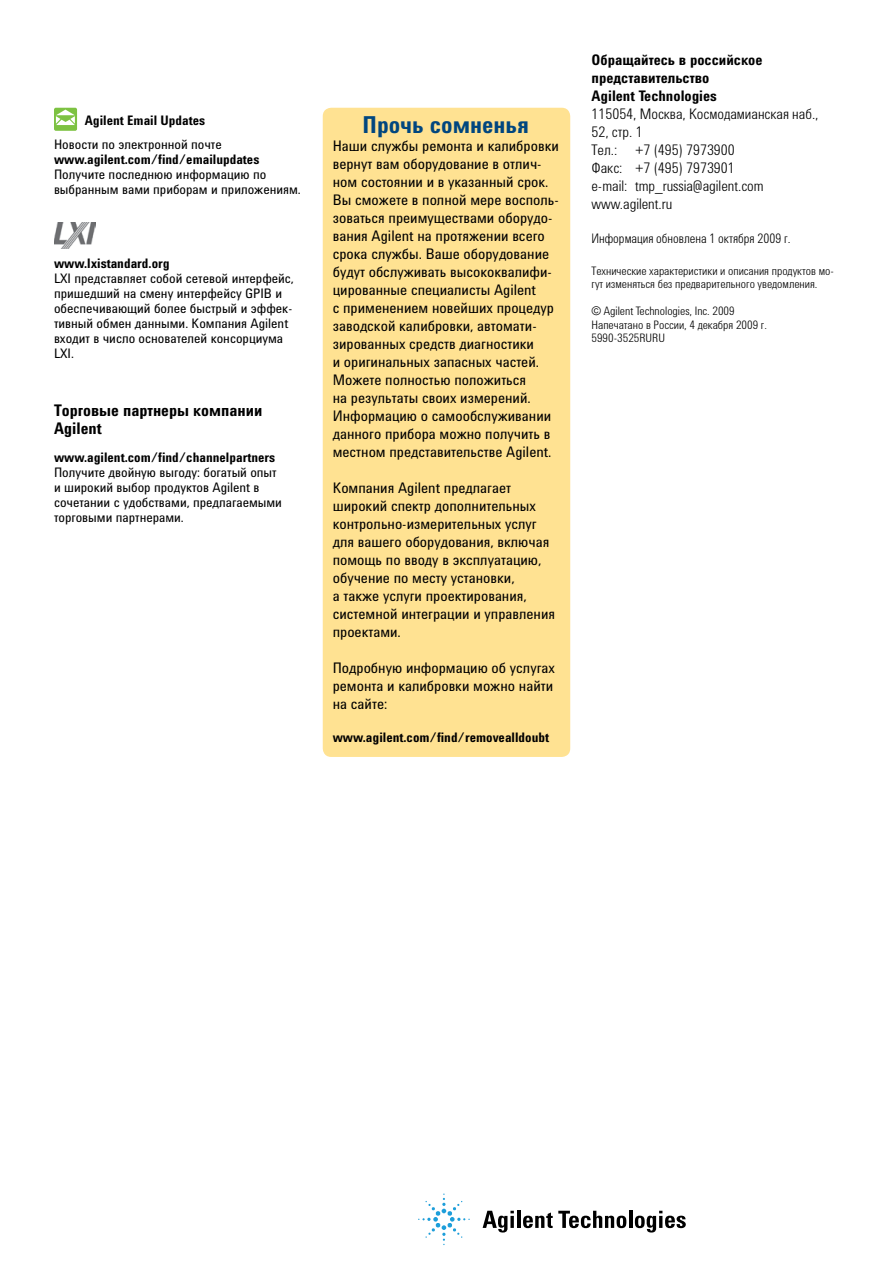
<style>
.page{position:relative;width:893px;height:1263px;background:#fff}
.page>*{position:absolute;margin:0;border:0;box-sizing:border-box;transform-origin:0 0}
.t1{font:700 24px "Agilent Condensed CFF";color:#00467f}
.t2{font:700 16.5px/18px "Agilent Condensed CFF";color:#000}
.t3{font:15px/18px "Agilent Condensed CFF";color:#000}
.t4{font:300 15px/18px "Agilent Condensed CFF";color:#000}
.t5{font:700 15px/18px "Agilent Condensed CFF";color:#000}
.t6{font:13.5px/15px "Agilent Condensed CFF";color:#000}
.t7{font:700 13.5px "Agilent Condensed CFF";color:#000}
.t8{font:300 13.5px "Agilent Condensed CFF";color:#000;scale:.95 1}
.t9{font:300 12px/13.5px "Agilent Condensed CFF";color:#000}
</style>
<div class="page">
<div style="left:54px;top:108px;width:23px;height:23px;background:#7dc242;border-radius:2px"></div>
<svg style="left:56px;top:110px;width:19px;height:15px"></svg>
<img style="left:54px;top:222px;width:41px;height:27px">
<svg style="left:483px;top:1211px;width:31px;height:21px"></svg>
<svg style="left:510px;top:1216px;width:4px;height:12px"></svg>
<hr style="left:517px;top:1211px;width:3px;height:17px;background:#000">
<svg style="left:523px;top:1211px;width:103px;height:17px"></svg>
<hr style="left:629px;top:1211px;width:3px;height:17px;background:#000">
<svg style="left:635px;top:1211px;width:51px;height:21px"></svg>
<svg style="left:418px;top:1193px;width:52px;height:52px"></svg>
<div style="left:323px;top:108px;width:247px;height:649px;background:#ffe292;border-radius:9px"></div>
<p class="t7" style="left:85px;top:110px;width:122px">Agilent Email Updates</p>
<p class="t6" style="left:54px;top:136px;width:169px">Новости по электронной почте</p>
<p class="t7" style="left:54px;top:149px;width:207px">www.agilent.com/find/emailupdates</p>
<p class="t6" style="left:54px;top:166px;width:248px">Получите последнюю информацию по выбранным вами приборам и приложениям.</p>
<p class="t7" style="left:54px;top:253px;width:117px">www.lxistandard.org</p>
<p class="t6" style="left:54px;top:270px;width:241px">LXI представляет собой сетевой интерфейс, пришедший на смену интерфейсу GPIB и обеспечивающий более быстрый и эффек&shy;тивный обмен данными. Компания Agilent входит в число основателей консорциума LXI.</p>
<p class="t2" style="left:54px;top:401px;width:210px">Торговые партнеры компании<br>Agilent</p>
<p class="t7" style="left:54px;top:447px;width:223px">www.agilent.com/find/channelpartners</p>
<p class="t6" style="left:54px;top:464px;width:230px">Получите двойную выгоду: богатый опыт и широкий выбор продуктов Agilent в сочетании с удобствами, предлагаемыми торговыми партнерами.</p>
<h1 class="t1" style="left:363px;top:107px;width:168px">Прочь сомненья</h1>
<p class="t3" style="left:333px;top:136px;width:228px">Наши службы ремонта и калибровки вернут вам оборудование в отлич&shy;ном состоянии и в указанный срок.<br>Вы сможете в полной мере восполь&shy;зоваться преимуществами оборудо&shy;вания Agilent на протяжении всего срока службы. Ваше оборудование будут обслуживать высококвалифи&shy;цированные специалисты Agilent<br>с применением новейших процедур заводской калибровки, автомати&shy;зированных средств диагностики<br>и оригинальных запасных частей.<br>Можете полностью положиться<br>на результаты своих измерений.<br>Информацию о самообслуживании данного прибора можно получить в местном представительстве Agilent.</p>
<p class="t3" style="left:333px;top:478px;width:224px">Компания Agilent предлагает широкий спектр дополнительных контрольно-измерительных услуг для вашего оборудования, включая помощь по вводу в эксплуатацию, обучение по месту установки,<br>а также услуги проектирования, системной интеграции и управления проектами.</p>
<p class="t3" style="left:333px;top:658px;width:224px;text-align:justify">Подробную информацию об услугах ремонта и калибровки можно найти на сайте:</p>
<p class="t7" style="left:333px;top:727px;width:218px">www.agilent.com/find/removealldoubt</p>
<p class="t5" style="left:591px;top:50px;width:173px">Обращайтесь в российское представительство<br>Agilent Technologies</p>
<p class="t4" style="left:591px;top:103px;width:229px">115054, Москва, Космодамианская наб.,<br>52, стр. 1<br>Тел.: +7 (495) 7973900<br>Факс: +7 (495) 7973901<br>e-mail: tmp_russia@agilent.com www.agilent.ru</p>
<p class="t8" style="left:591px;top:228px;width:211px">Информация обновлена 1 октября 2009 г.</p>
<p class="t9" style="left:591px;top:263px;width:244px">Технические характеристики и описания продуктов мо&shy;гут изменяться без предварительного уведомления.</p>
<p class="t9" style="left:591px;top:303px;width:177px">© Agilent Technologies, Inc. 2009<br>Напечатано в России, 4 декабря 2009 г.<br>5990-3525RURU</p>
</div>
